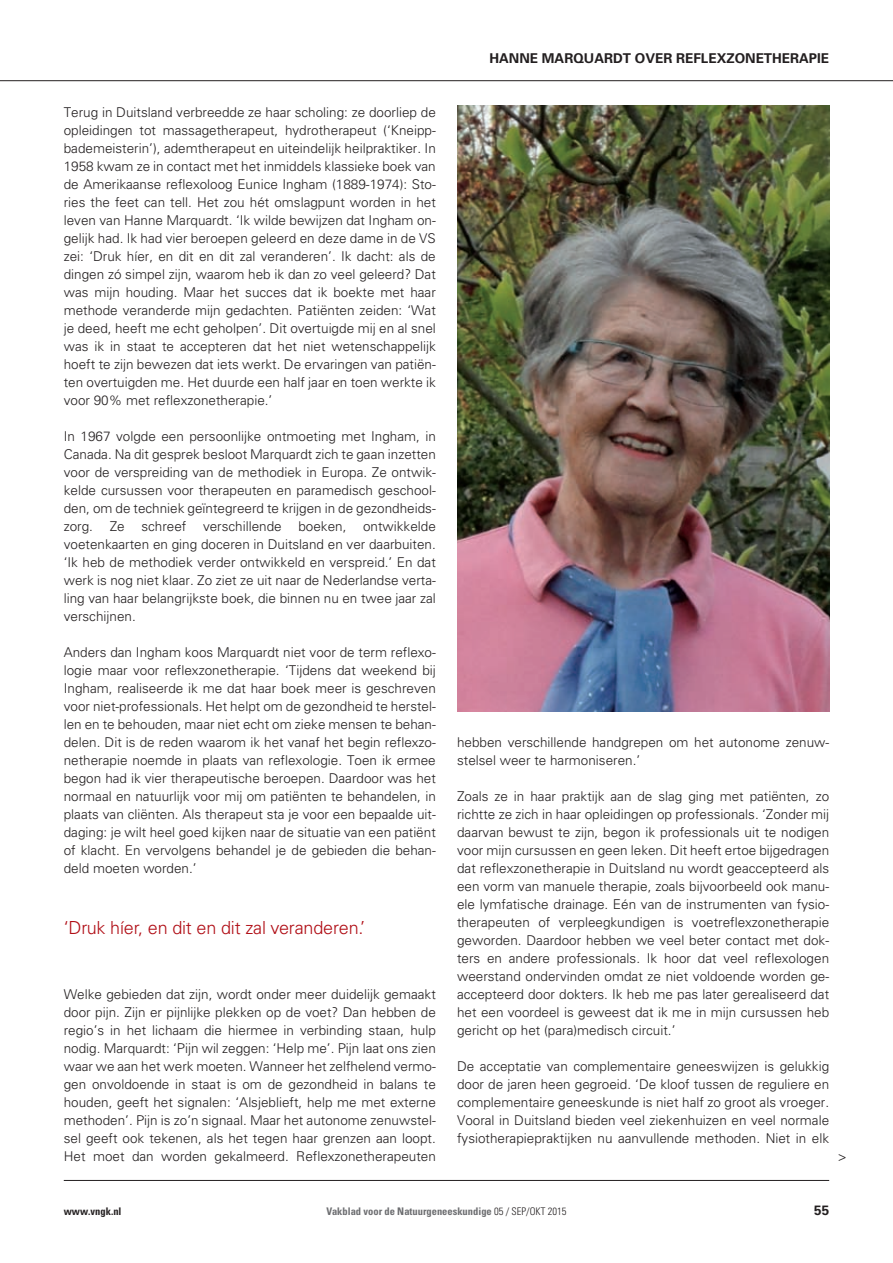
<style>
.page{position:relative;width:893px;height:1263px;background:#fff}
.page>*{position:absolute;margin:0;border:0;box-sizing:border-box;transform-origin:0 0}
.t1{font:300 18px "Univers";letter-spacing:-.01em;color:#b00d15}
.t2{font:300 13.5px/18px "Univers";color:#231f20;text-align:justify}
.t3{font:700 13.5px "Univers";color:#231f20}
.t4{font:700 condensed 10.5px "Univers";color:#6c6d70}
.t5{font:700 condensed 10.5px "Univers";color:#231f20}
.s1{font-weight:300;color:#231f20}
</style>
<div class="page">
<hr style="left:64px;top:1180px;width:765px;height:1px;background:#231f20">
<hr style="left:0;top:80px;width:893px;height:1px;background:#231f20">
<img style="left:457px;top:105px;width:372px;height:606px">
<p class="t3" style="left:489px;top:50px;width:341px">HANNE MARQUARDT OVER REFLEXZONETHERAPIE</p>
<p class="t2" style="left:64px;top:103px;width:374px">Terug in Duitsland verbreedde ze haar scholing: ze doorliep de opleidingen tot massagetherapeut, hydrotherapeut (‘Kneipp&shy;bademeisterin’), ademtherapeut en uiteindelijk heilpraktiker. In 1958 kwam ze in contact met het inmiddels klassieke boek van de Amerikaanse reflexoloog Eunice Ingham (1889-1974): Sto&shy;ries the feet can tell. Het zou hét omslagpunt worden in het leven van Hanne Marquardt. ‘Ik wilde bewijzen dat Ingham on&shy;gelijk had. Ik had vier beroepen geleerd en deze dame in de VS zei: ‘Druk híer, en dit en dit zal veranderen’. Ik dacht: als de dingen zó simpel zijn, waarom heb ik dan zo veel geleerd? Dat was mijn houding. Maar het succes dat ik boekte met haar methode veranderde mijn gedachten. Patiënten zeiden: ‘Wat je deed, heeft me echt geholpen’. Dit overtuigde mij en al snel was ik in staat te accepteren dat het niet wetenschappelijk hoeft te zijn bewezen dat iets werkt. De ervaringen van patiën&shy;ten overtuigden me. Het duurde een half jaar en toen werkte ik voor 90% met reflexzonetherapie.’</p>
<p class="t2" style="left:64px;top:427px;width:374px">In 1967 volgde een persoonlijke ontmoeting met Ingham, in Canada. Na dit gesprek besloot Marquardt zich te gaan inzetten voor de verspreiding van de methodiek in Europa. Ze ontwik&shy;kelde cursussen voor therapeuten en paramedisch geschool&shy;den, om de techniek geïntegreerd te krijgen in de gezondheids&shy;zorg. Ze schreef verschillende boeken, ontwikkelde voetenkaarten en ging doceren in Duitsland en ver daarbuiten. ‘Ik heb de methodiek verder ontwikkeld en verspreid.’ En dat werk is nog niet klaar. Zo ziet ze uit naar de Nederlandse verta&shy;ling van haar belangrijkste boek, die binnen nu en twee jaar zal verschijnen.</p>
<p class="t2" style="left:64px;top:643px;width:374px">Anders dan Ingham koos Marquardt niet voor de term reflexo&shy;logie maar voor reflexzonetherapie. ‘Tijdens dat weekend bij Ingham, realiseerde ik me dat haar boek meer is geschreven voor niet-professionals. Het helpt om de gezondheid te herstel&shy;len en te behouden, maar niet echt om zieke mensen te behan&shy;delen. Dit is de reden waarom ik het vanaf het begin reflexzo&shy;netherapie noemde in plaats van reflexologie. Toen ik ermee begon had ik vier therapeutische beroepen. Daardoor was het normaal en natuurlijk voor mij om patiënten te behandelen, in plaats van cliënten. Als therapeut sta je voor een bepaalde uit&shy;daging: je wilt heel goed kijken naar de situatie van een patiënt of klacht. En vervolgens behandel je de gebieden die behan&shy;deld moeten worden.’</p>
<h1 class="t1" style="left:64px;top:917px;width:303px">‘Druk híer, en dit en dit zal veranderen.’</h1>
<p class="t2" style="left:64px;top:985px;width:374px">Welke gebieden dat zijn, wordt onder meer duidelijk gemaakt door pijn. Zijn er pijnlijke plekken op de voet? Dan hebben de regio’s in het lichaam die hiermee in verbinding staan, hulp nodig. Marquardt: ‘Pijn wil zeggen: ‘Help me’. Pijn laat ons zien waar we aan het werk moeten. Wanneer het zelfhelend vermo&shy;gen onvoldoende in staat is om de gezondheid in balans te houden, geeft het signalen: ‘Alsjeblieft, help me met externe methoden’. Pijn is zo’n signaal. Maar het autonome zenuwstel&shy;sel geeft ook tekenen, als het tegen haar grenzen aan loopt.<br>Het moet dan worden gekalmeerd. Reflexzonetherapeuten</p>
<p class="t2" style="left:457px;top:733px;width:374px">hebben verschillende handgrepen om het autonome zenuw&shy;stelsel weer te harmoniseren.’</p>
<p class="t2" style="left:457px;top:787px;width:374px">Zoals ze in haar praktijk aan de slag ging met patiënten, zo richtte ze zich in haar opleidingen op professionals. ‘Zonder mij daarvan bewust te zijn, begon ik professionals uit te nodigen voor mijn cursussen en geen leken. Dit heeft ertoe bijgedragen dat reflexzonetherapie in Duitsland nu wordt geaccepteerd als een vorm van manuele therapie, zoals bijvoorbeeld ook manu&shy;ele lymfatische drainage. Eén van de instrumenten van fysio&shy;therapeuten of verpleegkundigen is voetreflexzonetherapie geworden. Daardoor hebben we veel beter contact met dok&shy;ters en andere professionals. Ik hoor dat veel reflexologen weerstand ondervinden omdat ze niet voldoende worden ge&shy;accepteerd door dokters. Ik heb me pas later gerealiseerd dat het een voordeel is geweest dat ik me in mijn cursussen heb gericht op het (para)medisch circuit.’</p>
<p class="t2" style="left:457px;top:1057px;width:374px">De acceptatie van complementaire geneeswijzen is gelukkig door de jaren heen gegroeid. ‘De kloof tussen de reguliere en complementaire geneeskunde is niet half zo groot als vroeger.<br>Vooral in Duitsland bieden veel ziekenhuizen en veel normale fysiotherapiepraktijken nu aanvullende methoden. Niet in elk</p>
<p class="t2" style="left:838px;top:1147px;width:10px">&gt;</p>
<p class="t5" style="left:64px;top:1205px;width:59px">www.vngk.nl</p>
<p class="t4" style="left:327px;top:1205px;width:241px">Vakblad voor de Natuurgeneeskundige <span class="s1">05 / SEP/OKT 2015</span></p>
<p class="t3" style="left:814px;top:1202px;width:17px">55</p>
</div>
